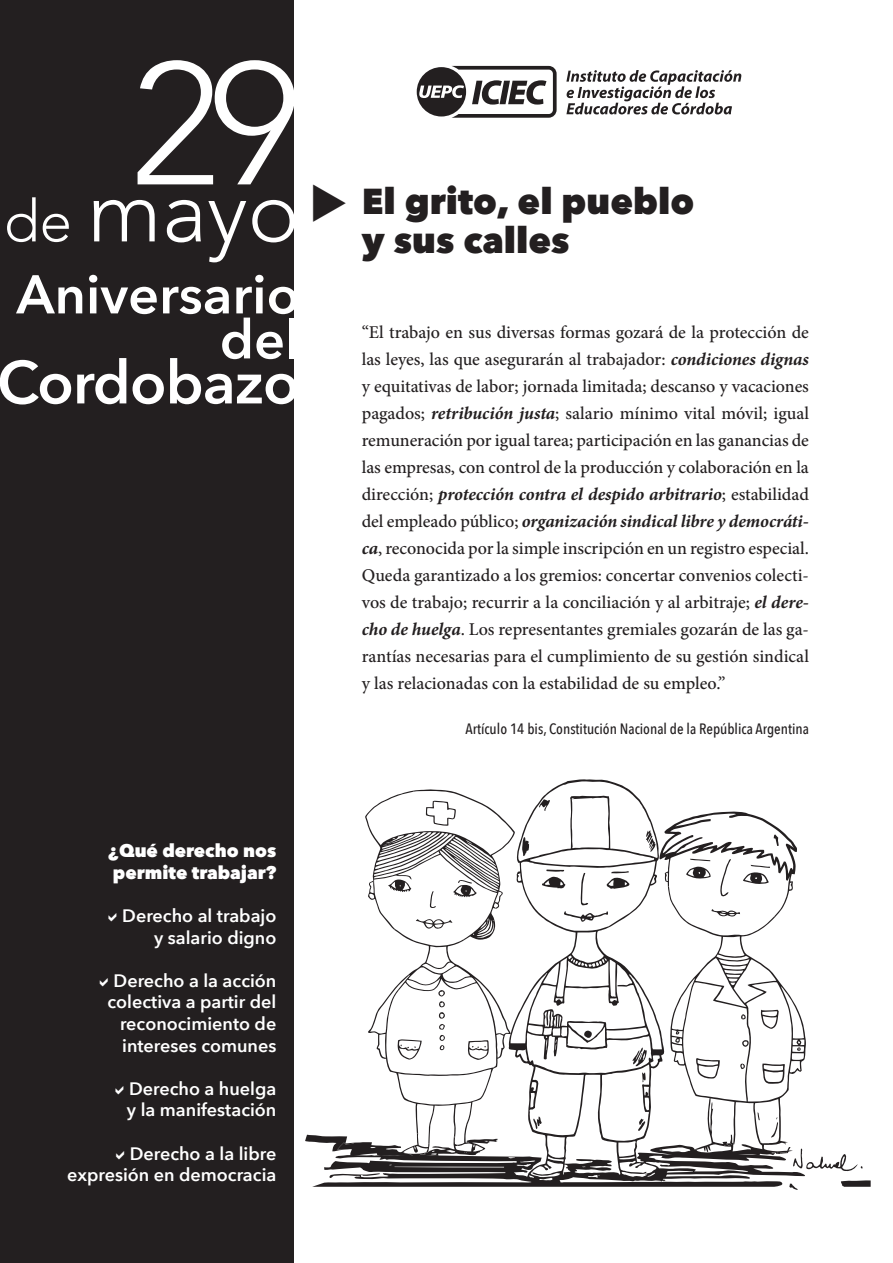
<style>
.page{position:relative;width:893px;height:1263px;background:#fff}
.page>*{position:absolute;margin:0;border:0;box-sizing:border-box;transform-origin:0 0}
.t1{font:300 172.5px "Avenir";color:#fff}
.t2{font:300 87.45px "Avenir";color:#fff}
.t3{font:600 60px "Avenir Next";letter-spacing:-.015em;color:#fff}
.t4{font:600 54px/45px "Avenir Next";color:#fff;text-align:right}
.t5{font:800 36px "Avenir Next";color:#231f20}
.t6{font:500 18px/27px "Minion Pro";color:#231f20;text-align:justify}
.t7{font:600 18px/21.6px "Avenir Next";color:#fff;text-align:right}
.t8{font:800 18px/21.6px "Avenir Next";color:#fff}
.t9{font:500 15px "Avenir Next Condensed";color:#231f20}
.s1{font-size:58.35px}
.s2{font-weight:700;font-style:italic}
</style>
<div class="page">
<div style="left:0;top:0;width:293px;height:1263px;background:#231f20"></div>
<svg style="left:566px;top:70px;width:175px;height:44px"></svg>
<svg style="left:417px;top:66px;width:140px;height:52px"></svg>
<svg style="left:312px;top:779px;width:493px;height:408px"></svg>
<svg style="left:841px;top:1180px;width:30px;height:7px"></svg>
<svg style="left:789px;top:1183px;width:9px;height:7px"></svg>
<svg style="left:522px;top:799px;width:341px;height:372px"></svg>
<svg style="left:305px;top:789px;width:210px;height:368px"></svg>
<p class="t1" style="left:130px;top:23px;width:171px">29</p>
<p class="t2" style="left:4px;top:160px;width:297px"><span class="s1">de</span> mayo</p>
<p class="t4" style="left:16px;top:271px;width:285px">Aniversario del</p>
<p class="t3" style="left:-3px;top:331px;width:304px">Cordobazo</p>
<p class="t8" style="left:109px;top:840px;width:169px">¿Qué derecho nos permite trabajar?</p>
<p class="t7" style="left:122px;top:904px;width:156px">Derecho al trabajo y salario digno</p>
<p class="t7" style="left:108px;top:969px;width:170px">Derecho a la acción colectiva a partir del reconocimiento de intereses comunes</p>
<p class="t7" style="left:127px;top:1077px;width:151px;text-align:left">Derecho a huelga y la manifestación</p>
<p class="t7" style="left:67px;top:1142px;width:211px">Derecho a la libre expresión en democracia</p>
<p class="t5" style="left:362px;top:179px;width:334px">El grito, el pueblo</p>
<p class="t5" style="left:362px;top:218px;width:209px">y sus calles</p>
<p class="t6" style="left:362px;top:319px;width:449px">“El trabajo en sus diversas formas gozará de la protección de las leyes, las que asegurarán al trabajador: <span class="s2">condiciones dignas </span>y equitativas de labor; jornada limitada; descanso y vacaciones pagados; <span class="s2">retribución justa</span>; salario mínimo vital móvil; igual remuneración por igual tarea; participación en las ganancias de las empresas, con control de la producción y colaboración en la dirección; <span class="s2">protección contra el despido arbitrario</span>; estabilidad del empleado público; <span class="s2">organización sindical libre y democráti&shy;ca</span>, reconocida por la simple inscripción en un registro especial.</p>
<p class="t6" style="left:362px;top:562px;width:449px">Queda garantizado a los gremios: concertar convenios colecti&shy;vos de trabajo; recurrir a la conciliación y al arbitraje; <span class="s2">el dere&shy;cho de huelga</span>. Los representantes gremiales gozarán de las ga&shy;rantías necesarias para el cumplimiento de su gestión sindical y las relacionadas con la estabilidad de su empleo.”</p>
<p class="t9" style="left:465px;top:720px;width:345px">Artículo 14 bis, Constitución Nacional de la República Argentina</p>
</div>
